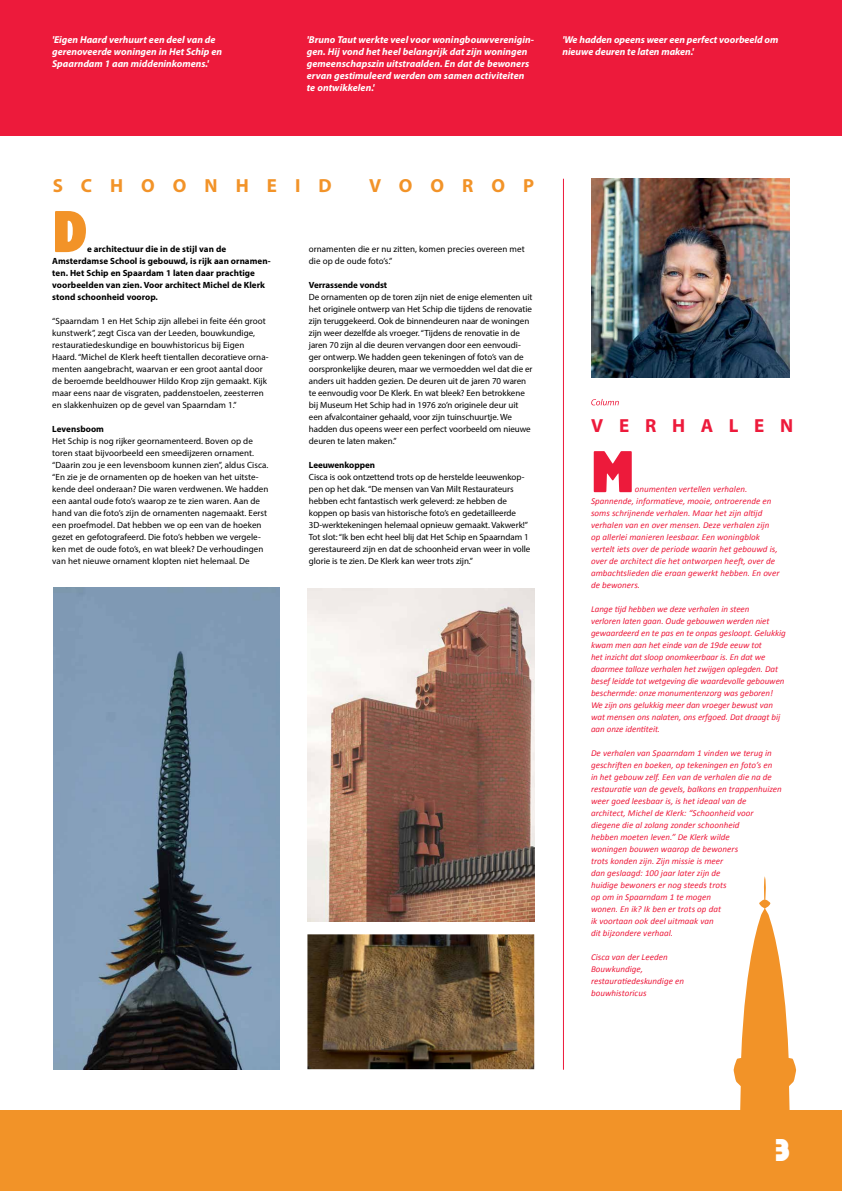
<style>
.page{position:relative;width:842px;height:1191px;background:#fff}
.page>*{position:absolute;margin:0;border:0;box-sizing:border-box;transform-origin:0 0}
.t1{font:900 54px "Kurversbrug";color:#f29328}
.t2{font:900 54px "Kurversbrug";color:#ed1a3b}
.t3{font:28.2px "Mokum Giro";color:#fff}
.t4{font:700 19px "Myriad Pro";letter-spacing:.95em;color:#f29328}
.t5{font:700 19px "Myriad Pro";letter-spacing:.825em;color:#ed1a3b}
.t6{font:italic 700 10px/12px "Myriad Pro";letter-spacing:.005em;color:#fff}
.t7{font:9px/12px "Myriad Pro";letter-spacing:-.005em;color:#000}
.t8{font:italic 9px/12px "Calibri";letter-spacing:.005em;color:#ed1a3b}
.t9{font:700 9px/12px "Myriad Pro";letter-spacing:.005em;color:#000}
</style>
<div class="page">
<div style="left:0;top:1109px;width:842px;height:82px;background:#f29328"></div>
<div style="left:0;top:0;width:842px;height:136px;background:#ed1a3b"></div>
<svg style="left:591px;top:399px;width:28px;height:6px"></svg>
<img style="left:591px;top:179px;width:198px;height:198px">
<img style="left:307px;top:934px;width:227px;height:135px">
<img style="left:307px;top:588px;width:227px;height:333px">
<hr style="left:563px;top:179px;width:1px;height:890px;background:#ed1a3b">
<img style="left:54px;top:587px;width:225px;height:482px">
<svg style="left:733px;top:876px;width:64px;height:234px"></svg>
<p class="t6" style="left:52px;top:33px;width:171px">'Eigen Haard verhuurt een deel van de gerenoveerde woningen in Het Schip en<br>Spaarndam 1 aan middeninkomens.'</p>
<p class="t6" style="left:307px;top:33px;width:229px">'Bruno Taut werkte veel voor woningbouwverenigin&shy;gen. Hij vond het heel belangrijk dat zijn woningen gemeenschapszin uitstraalden. En dat de bewoners ervan gestimuleerd werden om samen activiteiten te ontwikkelen.'</p>
<p class="t6" style="left:562px;top:33px;width:218px">'We hadden opeens weer een perfect voorbeeld om nieuwe deuren te laten maken.'</p>
<h3 class="t4" style="left:53px;top:173px;width:281px">SCHOONHEID</h3>
<h3 class="t4" style="left:369px;top:173px;width:166px">VOOROP</h3>
<h1 class="t1" style="left:52px;top:196px;width:36px">D</h1>
<p class="t9" style="left:52px;top:243px;width:220px;text-indent:35px">e architectuur die in de stijl van de Amsterdamse School is gebouwd, is rijk aan ornamen&shy;ten. Het Schip en Spaardam 1 laten daar prachtige voorbeelden van zien. Voor architect Michel de Klerk stond schoonheid voorop.</p>
<p class="t7" style="left:52px;top:315px;width:218px">“Spaarndam 1 en Het Schip zijn allebei in feite één groot kunstwerk”, zegt Cisca van der Leeden, bouwkundige, restauratiedeskundige en bouwhistoricus bij Eigen Haard. “Michel de Klerk heeft tientallen decoratieve orna&shy;menten aangebracht, waarvan er een groot aantal door de beroemde beeldhouwer Hildo Krop zijn gemaakt. Kijk maar eens naar de visgraten, paddenstoelen, zeesterren en slakkenhuizen op de gevel van Spaarndam 1.”</p>
<p class="t9" style="left:52px;top:423px;width:53px">Levensboom</p>
<p class="t7" style="left:52px;top:435px;width:218px">Het Schip is nog rijker geornamenteerd. Boven op de toren staat bijvoorbeeld een smeedijzeren ornament. “Daarin zou je een levensboom kunnen zien”, aldus Cisca. “En zie je de ornamenten op de hoeken van het uitste&shy;kende deel onderaan? Die waren verdwenen. We hadden een aantal oude foto’s waarop ze te zien waren. Aan de hand van die foto’s zijn de ornamenten nagemaakt. Eerst een proefmodel. Dat hebben we op een van de hoeken gezet en gefotografeerd. Die foto’s hebben we vergele&shy;ken met de oude foto’s, en wat bleek? De verhoudingen van het nieuwe ornament klopten niet helemaal. De</p>
<p class="t7" style="left:309px;top:243px;width:217px">ornamenten die er nu zitten, komen precies overeen met die op de oude foto’s.”</p>
<p class="t9" style="left:309px;top:279px;width:80px">Verrassende vondst</p>
<p class="t7" style="left:309px;top:291px;width:225px">De ornamenten op de toren zijn niet de enige elementen uit het originele ontwerp van Het Schip die tijdens de renovatie zijn teruggekeerd. Ook de binnendeuren naar de woningen zijn weer dezelfde als vroeger. “Tijdens de renovatie in de jaren 70 zijn al die deuren vervangen door een eenvoudi&shy;ger ontwerp. We hadden geen tekeningen of foto’s van de oorspronkelijke deuren, maar we vermoedden wel dat die er anders uit hadden gezien. De deuren uit de jaren 70 waren te eenvoudig voor De Klerk. En wat bleek? Een betrokkene bij Museum Het Schip had in 1976 zo’n originele deur uit een afvalcontainer gehaald, voor zijn tuinschuurtje. We hadden dus opeens weer een perfect voorbeeld om nieuwe deuren te laten maken.”</p>
<p class="t9" style="left:309px;top:459px;width:68px">Leeuwenkoppen</p>
<p class="t7" style="left:309px;top:471px;width:223px">Cisca is ook ontzettend trots op de herstelde leeuwenkop&shy;pen op het dak. “De mensen van Van Milt Restaurateurs hebben echt fantastisch werk geleverd: ze hebben de koppen op basis van historische foto’s en gedetailleerde 3D-werktekeningen helemaal opnieuw gemaakt. Vakwerk!” Tot slot: “Ik ben echt heel blij dat Het Schip en Spaarndam 1 gerestaureerd zijn en dat de schoonheid ervan weer in volle glorie is te zien. De Klerk kan weer trots zijn.”</p>
<h3 class="t5" style="left:591px;top:413px;width:203px">VERHALEN</h3>
<h1 class="t2" style="left:591px;top:436px;width:45px">M</h1>
<p class="t8" style="left:591px;top:483px;width:190px;text-indent:44px">onumenten vertellen verhalen.<br>Spannende, informatieve, mooie, ontroerende en soms schrijnende verhalen. Maar het zijn altijd verhalen van en over mensen. Deze verhalen zijn op allerlei manieren leesbaar. Een woningblok vertelt iets over de periode waarin het gebouwd is, over de architect die het ontworpen heeft, over de ambachtslieden die eraan gewerkt hebben. En over de bewoners.</p>
<p class="t8" style="left:591px;top:603px;width:196px">Lange tijd hebben we deze verhalen in steen<br>verloren laten gaan. Oude gebouwen werden niet gewaardeerd en te pas en te onpas gesloopt. Gelukkig kwam men aan het einde van de 19de eeuw tot<br>het inzicht dat sloop onomkeerbaar is. En dat we daarmee talloze verhalen het zwijgen oplegden. Dat besef leidde tot wetgeving die waardevolle gebouwen beschermde: onze monumentenzorg was geboren!<br>We zijn ons gelukkig meer dan vroeger bewust van wat mensen ons nalaten, ons erfgoed. Dat draagt bij aan onze identiteit.</p>
<p class="t8" style="left:591px;top:747px;width:192px">De verhalen van Spaarndam 1 vinden we terug in geschriften en boeken, op tekeningen en foto’s en<br>in het gebouw zelf. Een van de verhalen die na de restauratie van de gevels, balkons en trappenhuizen weer goed leesbaar is, is het ideaal van de architect, Michel de Klerk: “Schoonheid voor diegene die al zolang zonder schoonheid<br>hebben moeten leven.” De Klerk wilde<br>woningen bouwen waarop de bewoners<br>trots konden zijn. Zijn missie is meer<br>dan geslaagd: 100 jaar later zijn de<br>huidige bewoners er nog steeds trots<br>op om in Spaarndam 1 te mogen<br>wonen. En ik? Ik ben er trots op dat<br>ik voortaan ook deel uitmaak van<br>dit bijzondere verhaal.</p>
<p class="t8" style="left:591px;top:951px;width:95px">Cisca van der Leeden<br>Bouwkundige, restauratiedeskundige en bouwhistoricus</p>
<h2 class="t3" style="left:776px;top:1139px;width:16px">3</h2>
</div>
